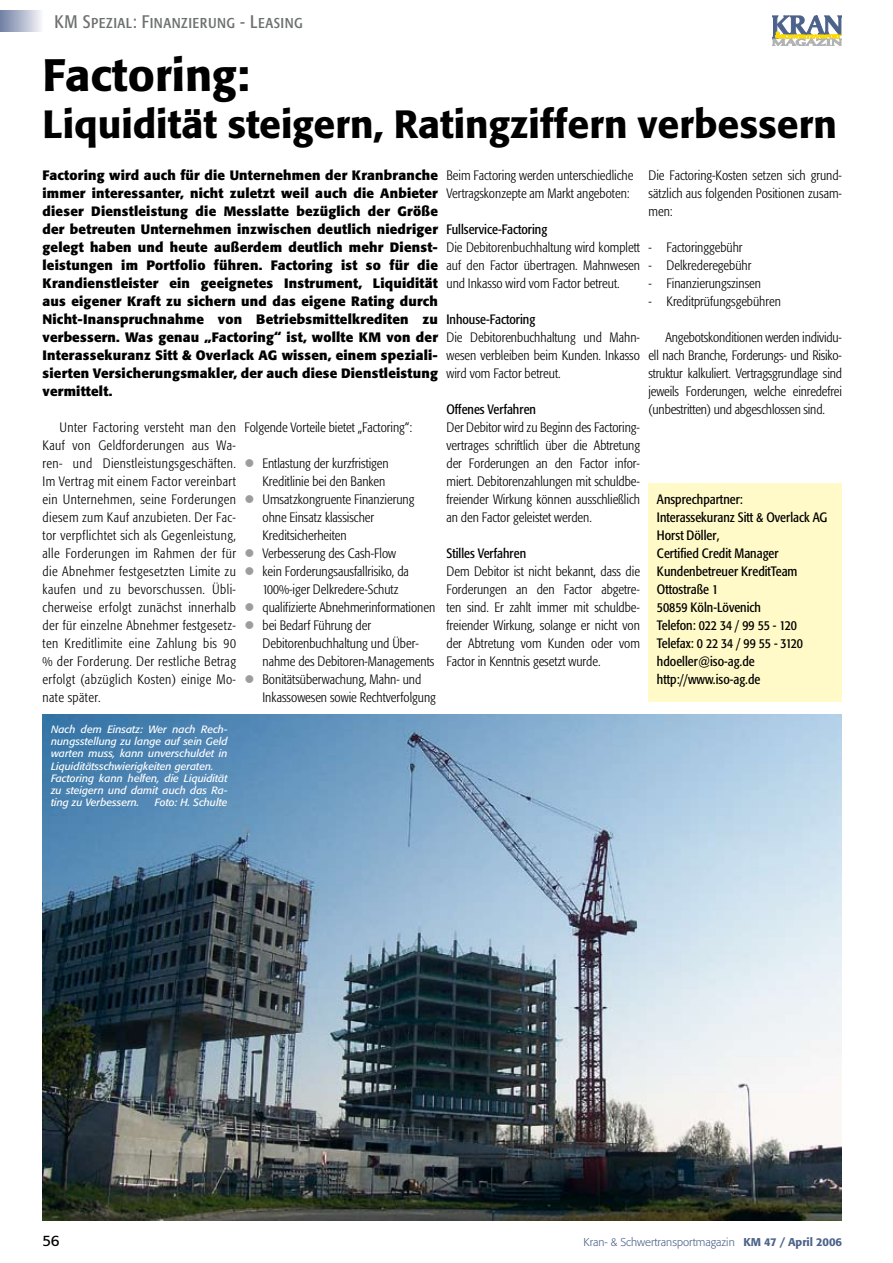
<style>
.page{position:relative;width:893px;height:1263px;background:#fff}
.page>*{position:absolute;margin:0;border:0;box-sizing:border-box;transform-origin:0 0}
.t1{font:500 45px "Formata";color:#000}
.t2{font:500 39px "Formata";color:#000}
.t3{font:18px "Formata Condensed SC";letter-spacing:.025em;color:#6e7071}
.t4{font:15px "Formata";color:#000}
.t5{font:300 condensed 13.5px/18px "Formata";color:#000;text-align:justify}
.t6{font:700 13.5px/18px "Formata";letter-spacing:.015em;color:#000;text-align:justify}
.t7{font:condensed 13.5px/18px "Formata";color:#000}
.t8{font:300 11.25px "Formata";color:#4d628a}
.t9{font:italic 10.5px/12.3px "Formata";color:#fff}
.s1{color:#9b9d9e}
.s2{font-weight:500}
</style>
<div class="page">
<div style="left:0;top:11px;width:43px;height:21px;background:linear-gradient(to right,#707ea3,#f7f7fb)"></div>
<svg style="left:772px;top:15px;width:70px;height:31px"></svg>
<img style="left:43px;top:714px;width:799px;height:506px">
<div style="left:648px;top:483px;width:194px;height:219px;background:#fffac7"></div>
<h3 class="t3" style="left:55px;top:11px;width:250px">KM Spezial: Finanzierung - Leasing</h3>
<h1 class="t1" style="left:43px;top:47px;width:209px">Factoring:</h1>
<h2 class="t2" style="left:43px;top:100px;width:796px">Liquidität steigern, Ratingziffern verbessern</h2>
<p class="t6" style="left:43px;top:166px;width:397px">Factoring wird auch für die Unternehmen der Kranbranche immer interessanter, nicht zuletzt weil auch die Anbieter dieser Dienstleistung die Messlatte bezüglich der Größe der betreuten Unternehmen inzwischen deutlich niedriger gelegt haben und heute außerdem deutlich mehr Dienst&shy;leistungen im Portfolio führen. Factoring ist so für die Krandienstleister ein geeignetes Instrument, Liquidität aus eigener Kraft zu sichern und das eigene Rating durch Nicht-Inanspruchnahme von Betriebsmittelkrediten zu verbessern. Was genau „Factoring“ ist, wollte KM von der Interassekuranz Sitt &amp; Overlack AG wissen, einem speziali&shy;sierten Versicherungsmakler, der auch diese Dienstleistung vermittelt.</p>
<p class="t5" style="left:244px;top:418px;width:169px">Folgende Vorteile bietet „Factoring“:</p>
<p class="t5" style="left:244px;top:454px;width:146px;text-align:right"><span class="s1">●</span> Entlastung der kurzfristigen<br>Kreditlinie bei den Banken</p>
<p class="t5" style="left:262px;top:490px;width:153px;text-align:left;text-indent:-18px"><span class="s1">●</span> Umsatzkongruente Finanzierung ohne Einsatz klassischer<br>Kreditsicherheiten</p>
<p class="t5" style="left:244px;top:544px;width:153px"><span class="s1">●</span> Verbesserung des Cash-Flow</p>
<p class="t5" style="left:244px;top:562px;width:166px;text-align:center"><span class="s1">●</span> kein Forderungsausfallrisiko, da<br>100%-iger Delkredere-Schutz</p>
<p class="t5" style="left:244px;top:598px;width:192px"><span class="s1">●</span> qualifizierte Abnehmerinformationen</p>
<p class="t5" style="left:262px;top:616px;width:173px;text-align:left;text-indent:-18px"><span class="s1">●</span> bei Bedarf Führung der<br>Debitorenbuchhaltung und Über&shy;nahme des Debitoren-Managements</p>
<p class="t5" style="left:262px;top:670px;width:175px;text-indent:-18px"><span class="s1">●</span> Bonitätsüberwachung, Mahn- und<br>Inkassowesen sowie Rechtverfolgung</p>
<p class="t5" style="left:446px;top:166px;width:188px">Beim Factoring werden unterschiedliche<br>Vertragskonzepte am Markt angeboten:</p>
<p class="t7" style="left:446px;top:220px;width:102px">Fullservice-Factoring</p>
<p class="t5" style="left:446px;top:238px;width:195px">Die Debitorenbuchhaltung wird komplett auf den Factor übertragen. Mahnwesen und Inkasso wird vom Factor betreut.</p>
<p class="t7" style="left:446px;top:310px;width:90px">Inhouse-Factoring</p>
<p class="t5" style="left:446px;top:328px;width:195px">Die Debitorenbuchhaltung und Mahn&shy;wesen verbleiben beim Kunden. Inkasso wird vom Factor betreut.</p>
<p class="t7" style="left:446px;top:400px;width:91px">Offenes Verfahren</p>
<p class="t5" style="left:446px;top:418px;width:195px">Der Debitor wird zu Beginn des Factoring&shy;vertrages schriftlich über die Abtretung der Forderungen an den Factor infor&shy;miert. Debitorenzahlungen mit schuldbe&shy;freiender Wirkung können ausschließlich an den Factor geleistet werden.</p>
<p class="t7" style="left:446px;top:544px;width:81px">Stilles Verfahren</p>
<p class="t5" style="left:446px;top:562px;width:195px">Dem Debitor ist nicht bekannt, dass die Forderungen an den Factor abgetre&shy;ten sind. Er zahlt immer mit schuldbe&shy;freiender Wirkung, solange er nicht von der Abtretung vom Kunden oder vom Factor in Kenntnis gesetzt wurde.</p>
<p class="t5" style="left:648px;top:166px;width:195px">Die Factoring-Kosten setzen sich grund&shy;sätzlich aus folgenden Positionen zusam&shy;men:</p>
<p class="t5" style="left:648px;top:238px;width:96px">- Factoringgebühr</p>
<p class="t5" style="left:648px;top:256px;width:104px">- Delkrederegebühr</p>
<p class="t5" style="left:648px;top:274px;width:114px">- Finanzierungszinsen</p>
<p class="t5" style="left:648px;top:292px;width:134px">- Kreditprüfungsgebühren</p>
<p class="t5" style="left:648px;top:328px;width:195px;text-indent:17px">Angebotskonditionen werden individu&shy;ell nach Branche, Forderungs- und Risiko&shy;struktur kalkuliert. Vertragsgrundlage sind jeweils Forderungen, welche einredefrei (unbestritten) und abgeschlossen sind.</p>
<p class="t5" style="left:43px;top:418px;width:195px;text-indent:17px">Unter Factoring versteht man den Kauf von Geldforderungen aus Wa&shy;ren- und Dienstleistungsgeschäften.<br>Im Vertrag mit einem Factor vereinbart ein Unternehmen, seine Forderungen diesem zum Kauf anzubieten. Der Fac&shy;tor verpflichtet sich als Gegenleistung, alle Forderungen im Rahmen der für die Abnehmer festgesetzten Limite zu kaufen und zu bevorschussen. Übli&shy;cherweise erfolgt zunächst innerhalb der für einzelne Abnehmer festgesetz&shy;ten Kreditlimite eine Zahlung bis 90 % der Forderung. Der restliche Betrag erfolgt (abzüglich Kosten) einige Mo&shy;nate später.</p>
<p class="t7" style="left:657px;top:490px;width:172px">Ansprechpartner:<br>Interassekuranz Sitt &amp; Overlack AG<br>Horst Döller,<br>Certified Credit Manager<br>Kundenbetreuer KreditTeam<br>Ottostraße 1<br>50859 Köln-Lövenich<br>Telefon: 022 34 / 99 55 - 120<br>Telefax: 0 22 34 / 99 55 - 3120 hdoeller@iso-ag.de http://www.iso-ag.de</p>
<p class="t9" style="left:51px;top:723px;width:178px">Nach dem Einsatz: Wer nach Rech&shy;nungsstellung zu lange auf sein Geld warten muss, kann unverschuldet in Liquiditätsschwierigkeiten geraten.<br>Factoring kann helfen, die Liquidität zu steigern und damit auch das Ra&shy;ting zu Verbessern.</p>
<p class="t9" style="left:155px;top:797px;width:74px">Foto: H. Schulte</p>
<p class="t4" style="left:43px;top:1232px;width:19px">56</p>
<p class="t8" style="left:583px;top:1235px;width:260px">Kran- &amp; Schwertransportmagazin <span class="s2">KM 47 / April 2006</span></p>
</div>
